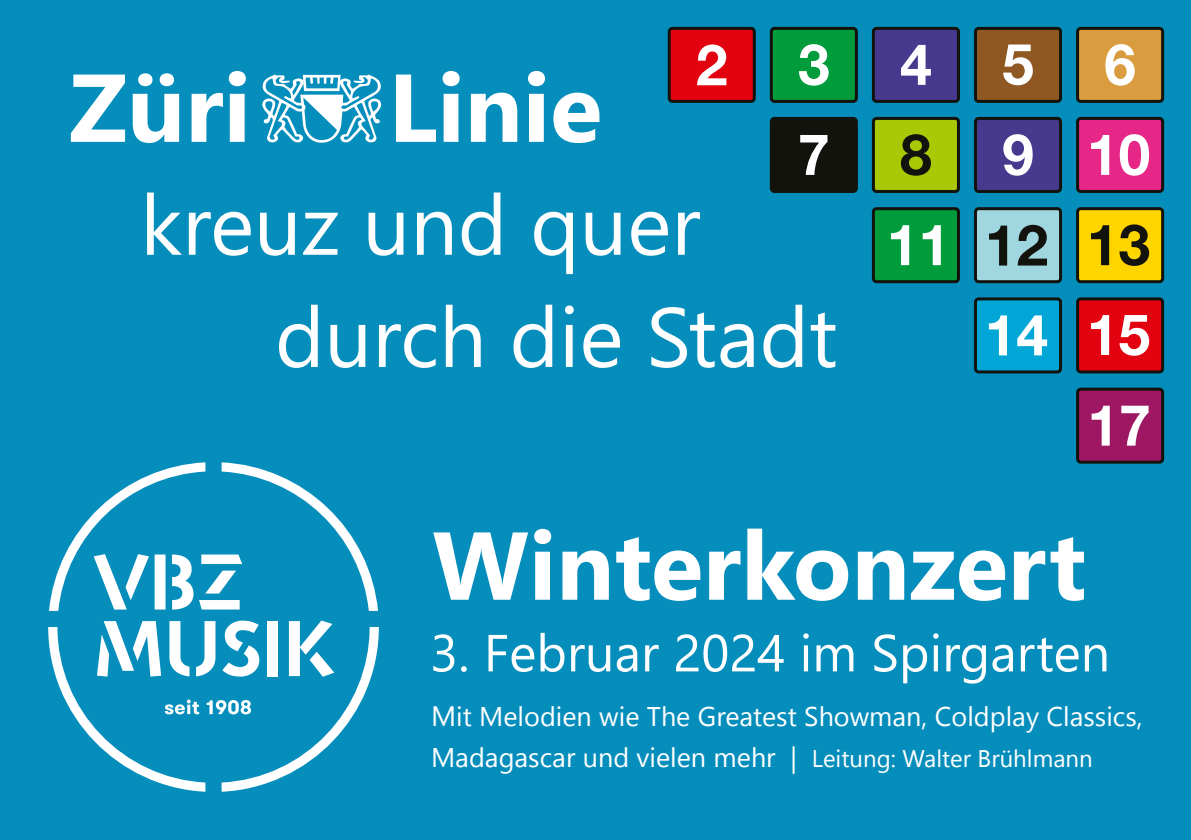
<style>
.page{position:relative;width:1191px;height:840px;background:#fff}
.page>*{position:absolute;margin:0;border:0;box-sizing:border-box;transform-origin:0 0}
.t1{font:700 96px "Nirmala UI";color:#fff}
.t2{font:84px "Nirmala UI";color:#fff}
.t3{font:52px "Nirmala UI";color:#fff}
.t4{font:27px "Nirmala UI";color:#fff}
.t5{font:24px "Nirmala UI";color:#fff}
.s1{font-size:28px}
</style>
<div class="page">
<div style="left:0;top:0;width:1191px;height:839px;background:#058dbc"></div>
<svg style="left:262px;top:74px;width:120px;height:69px"></svg>
<div style="left:1076px;top:27px;width:88px;height:76px;background:#d99d3f;border:3px solid #12130d;border-radius:3px"></div>
<svg style="left:1105px;top:44px;width:29px;height:42px"></svg>
<div style="left:974px;top:27px;width:88px;height:76px;background:#8f5722;border:3px solid #12130d;border-radius:3px"></div>
<svg style="left:1003px;top:44px;width:29px;height:41px"></svg>
<div style="left:872px;top:27px;width:88px;height:76px;background:#46398e;border:3px solid #12130d;border-radius:3px"></div>
<svg style="left:901px;top:45px;width:30px;height:40px"></svg>
<div style="left:770px;top:27px;width:88px;height:76px;background:#009b3b;border:3px solid #12130d;border-radius:3px"></div>
<svg style="left:799px;top:44px;width:29px;height:42px"></svg>
<div style="left:667px;top:27px;width:89px;height:76px;background:#e30210;border:3px solid #12130d;border-radius:3px"></div>
<svg style="left:697px;top:44px;width:29px;height:41px"></svg>
<div style="left:1076px;top:117px;width:88px;height:76px;background:#e62787;border:3px solid #12130d;border-radius:3px"></div>
<svg style="left:1091px;top:135px;width:18px;height:40px"></svg>
<svg style="left:1119px;top:134px;width:30px;height:42px"></svg>
<div style="left:974px;top:117px;width:88px;height:76px;background:#46398e;border:3px solid #12130d;border-radius:3px"></div>
<svg style="left:1003px;top:134px;width:29px;height:42px"></svg>
<div style="left:872px;top:117px;width:88px;height:76px;background:#a9c806;border:3px solid #12130d;border-radius:3px"></div>
<svg style="left:901px;top:134px;width:30px;height:42px"></svg>
<div style="left:770px;top:117px;width:88px;height:76px;background:#12130d;border:3px solid #12130d;border-radius:3px"></div>
<svg style="left:800px;top:135px;width:27px;height:40px"></svg>
<div style="left:1076px;top:207px;width:88px;height:76px;background:#ffd500;border:3px solid #12130d;border-radius:3px"></div>
<svg style="left:1091px;top:225px;width:18px;height:40px"></svg>
<svg style="left:1119px;top:224px;width:30px;height:42px"></svg>
<div style="left:974px;top:207px;width:88px;height:76px;background:#9fd6e0;border:3px solid #12130d;border-radius:3px"></div>
<svg style="left:989px;top:225px;width:18px;height:40px"></svg>
<svg style="left:1017px;top:225px;width:30px;height:40px"></svg>
<div style="left:872px;top:207px;width:88px;height:76px;background:#009b3b;border:3px solid #12130d;border-radius:3px"></div>
<svg style="left:891px;top:225px;width:18px;height:40px"></svg>
<svg style="left:922px;top:225px;width:18px;height:40px"></svg>
<div style="left:1076px;top:297px;width:88px;height:76px;background:#e30210;border:3px solid #12130d;border-radius:3px"></div>
<svg style="left:1091px;top:315px;width:18px;height:40px"></svg>
<svg style="left:1119px;top:315px;width:30px;height:41px"></svg>
<div style="left:974px;top:297px;width:88px;height:76px;background:#00a6d5;border:3px solid #12130d;border-radius:3px"></div>
<svg style="left:989px;top:315px;width:18px;height:40px"></svg>
<svg style="left:1017px;top:315px;width:30px;height:40px"></svg>
<div style="left:1076px;top:387px;width:88px;height:76px;background:#9e1762;border:3px solid #12130d;border-radius:3px"></div>
<svg style="left:1091px;top:405px;width:18px;height:40px"></svg>
<svg style="left:1121px;top:405px;width:27px;height:40px"></svg>
<svg style="left:49px;top:462px;width:329px;height:148px"></svg>
<svg style="left:48px;top:620px;width:331px;height:171px"></svg>
<p class="t1" style="left:69px;top:72px;width:183px">Züri</p>
<p class="t1" style="left:388px;top:72px;width:215px">Linie</p>
<p class="t2" style="left:140px;top:193px;width:562px">kreuz und quer</p>
<p class="t2" style="left:275px;top:305px;width:564px">durch die Stadt</p>
<p class="t1" style="left:432px;top:529px;width:655px">Winterkonzert</p>
<p class="t3" style="left:430px;top:633px;width:681px">3. Februar 2024 im Spirgarten</p>
<p class="t4" style="left:431px;top:706px;width:713px"><span class="s1">M</span>it Melodien wie The Greatest Showman, Coldplay Classics,</p>
<p class="t4" style="left:431px;top:746px;width:367px">Madagascar und vielen mehr |</p>
<p class="t5" style="left:811px;top:749px;width:282px">Leitung: Walter Brühlmann</p>
</div>
